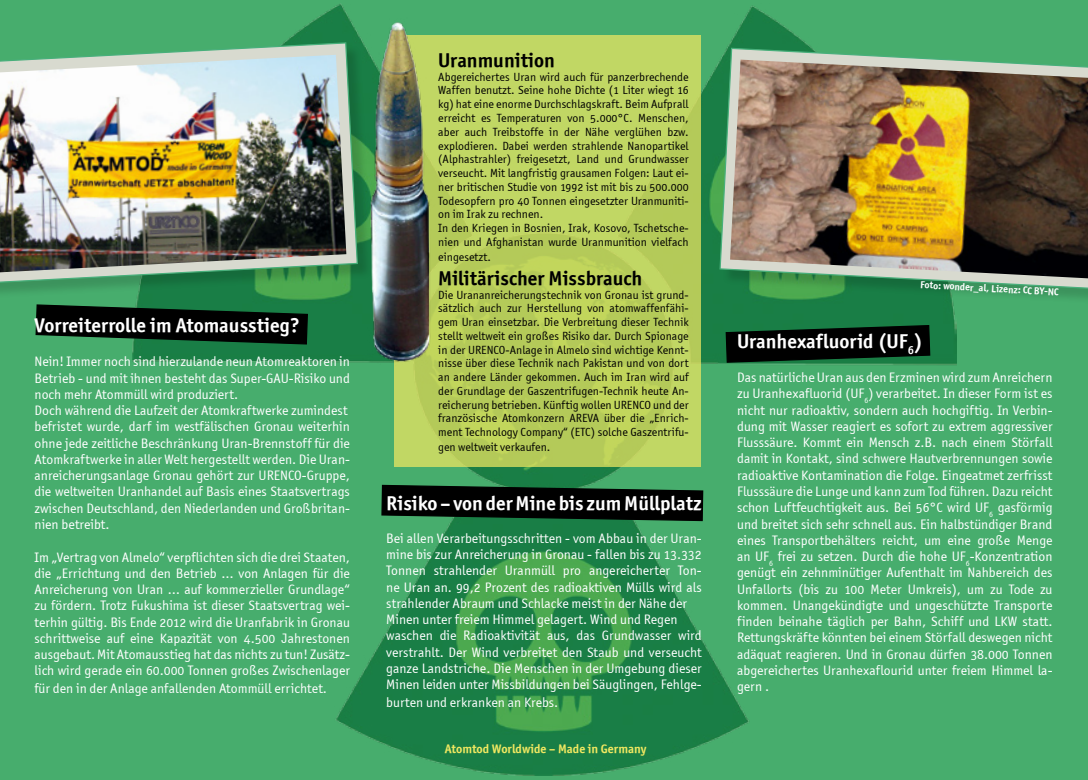
<style>
.page{position:relative;width:1088px;height:780px;background:#47ad6d}
.page>*{position:absolute;margin:0;border:0;box-sizing:border-box;transform-origin:0 0}
.t1{font:20px "Officina Sans OSITCTT Bold";color:#fff}
.t2{font:20px "Officina Sans OSITCTT Bold";color:#000}
.t3{font:13.75px/16.2px "Officina Sans OSITCTT Book";color:#fff}
.t4{font:12.5px "Officina Sans OSITCTT Bold";color:#f1e861}
.t5{font:11.88px/13.8px "Officina Sans OSITCTT Book";color:#000}
.t6{font:10px "Officina Sans OSITCTT Bold";color:#fff}
</style>
<div class="page">
<img style="left:133px;top:4px;width:823px;height:771px">
<div style="left:394px;top:35px;width:307px;height:432px;background:linear-gradient(to right,#bdd360,#bbd15e)"></div>
<svg style="left:381px;top:484px;width:323px;height:37px;background:#091a10"></svg>
<svg style="left:725px;top:324px;width:206px;height:39px;background:#051b0f"></svg>
<img style="left:347px;top:6px;width:100px;height:369px">
<div style="left:721px;top:50px;width:367px;height:255px;background:#000;opacity:.15"></div>
<svg style="left:719px;top:47px;width:369px;height:243px"></svg>
<img style="left:730px;top:60px;width:358px;height:218px">
<svg style="left:35px;top:304px;width:274px;height:41px;background:#0a2415"></svg>
<div style="left:0;top:44px;width:373px;height:255px;background:#000;opacity:.15"></div>
<svg style="left:0;top:42px;width:359px;height:242px"></svg>
<img style="left:0;top:55px;width:346px;height:217px">
<h1 class="t1" style="left:35px;top:313px;width:267px">Vorreiterrolle im Atomausstieg?</h1>
<p class="t3" style="left:35px;top:353px;width:317px">Nein! Immer noch sind hierzulande neun Atomreaktoren in Betrieb - und mit ihnen besteht das Super-GAU-Risiko und noch mehr Atommüll wird produziert.<br>Doch während die Laufzeit der Atomkraftwerke zumindest befristet wurde, darf im westfälischen Gronau weiterhin ohne jede zeitliche Beschränkung Uran-Brennstoff für die Atomkraftwerke in aller Welt hergestellt werden. Die Uran&shy;anreicherungsanlage Gronau gehört zur URENCO-Gruppe, die weltweiten Uranhandel auf Basis eines Staatsvertrags zwischen Deutschland, den Niederlanden und Großbritan&shy;nien betreibt.</p>
<p class="t3" style="left:35px;top:548px;width:317px;text-align:justify">Im „Vertrag von Almelo“ verpflichten sich die drei Staaten, die „Errichtung und den Betrieb … von Anlagen für die Anreicherung von Uran … auf kommerzieller Grundlage“ zu fördern. Trotz Fukushima ist dieser Staatsvertrag wei&shy;terhin gültig. Bis Ende 2012 wird die Uranfabrik in Gronau schrittweise auf eine Kapazität von 4.500 Jahrestonen ausgebaut. Mit Atomausstieg hat das nichts zu tun! Zusätz&shy;lich wird gerade ein 60.000 Tonnen großes Zwischenlager</p>
<p class="t3" style="left:35px;top:680px;width:294px">für den in der Anlage anfallenden Atommüll errichtet.</p>
<h1 class="t2" style="left:438px;top:48px;width:118px">Uranmunition</h1>
<p class="t5" style="left:438px;top:70px;width:252px">Abgereichertes Uran wird auch für panzerbrechende Waffen benutzt. Seine hohe Dichte (1 Liter wiegt 16 kg) hat eine enorme Durchschlagskraft. Beim Aufprall erreicht es Temperaturen von 5.000°C. Menschen, aber auch Treibstoffe in der Nähe verglühen bzw. explodieren. Dabei werden strahlende Nanopartikel (Alphastrahler) freigesetzt, Land und Grundwasser verseucht. Mit langfristig grausamen Folgen: Laut ei&shy;ner britischen Studie von 1992 ist mit bis zu 500.000<br>Todesopfern pro 40 Tonnen eingesetzter Uranmuniti&shy;on im Irak zu rechnen.<br>In den Kriegen in Bosnien, Irak, Kosovo, Tschetsche&shy;nien und Afghanistan wurde Uranmunition vielfach</p>
<p class="t5" style="left:438px;top:250px;width:54px">eingesetzt.</p>
<h1 class="t2" style="left:438px;top:265px;width:205px">Militärischer Missbrauch</h1>
<p class="t5" style="left:438px;top:287px;width:252px;text-align:justify">Die Urananreicherungstechnik von Gronau ist grund&shy;sätzlich auch zur Herstellung von atomwaffenfähi&shy;gem Uran einsetzbar. Die Verbreitung dieser Technik stellt weltweit ein großes Risiko dar. Durch Spionage in der URENCO-Anlage in Almelo sind wichtige Kennt&shy;nisse über diese Technik nach Pakistan und von dort an andere Länder gekommen. Auch im Iran wird auf der Grundlage der Gaszentrifugen-Technik heute An&shy;reicherung betrieben. Künftig wollen URENCO und der französische Atomkonzern AREVA über die „Enrich&shy;ment Technology Company“ (ETC) solche Gaszentrifu-</p>
<p class="t5" style="left:438px;top:440px;width:114px">gen weltweit verkaufen.</p>
<h1 class="t1" style="left:386px;top:491px;width:317px">Risiko – von der Mine bis zum Müllplatz</h1>
<p class="t3" style="left:386px;top:530px;width:317px">Bei allen Verarbeitungsschritten - vom Abbau in der Uran&shy;mine bis zur Anreicherung in Gronau - fallen bis zu 13.332<br>Tonnen strahlender Uranmüll pro angereicherter Ton&shy;ne Uran an. 99,2 Prozent des radioaktiven Mülls wird als strahlender Abraum und Schlacke meist in der Nähe der Minen unter freiem Himmel gelagert. Wind und Regen waschen die Radioaktivität aus, das Grundwasser wird verstrahlt. Der Wind verbreitet den Staub und verseucht ganze Landstriche. Die Menschen in der Umgebung dieser Minen leiden unter Missbildungen bei Säuglingen, Fehlge-</p>
<p class="t3" style="left:386px;top:694px;width:174px">burten und erkranken an Krebs.</p>
<p class="t4" style="left:445px;top:741px;width:203px">Atomtod Worldwide – Made in Germany</p>
<p class="t6" style="left:920px;top:278px;width:140px;rotate:3deg">Foto: wonder_al, Lizenz: CC BY-NC</p>
<h1 class="t1" style="left:737px;top:328px;width:187px">Uranhexafluorid (UF<sub>6</sub>)</h1>
<p class="t3" style="left:737px;top:369px;width:317px;text-align:justify">Das natürliche Uran aus den Erzminen wird zum Anreichern zu Uranhexafluorid (UF<sub>6</sub>) verarbeitet. In dieser Form ist es nicht nur radioaktiv, sondern auch hochgiftig. In Verbin&shy;dung mit Wasser reagiert es sofort zu extrem aggressiver Flusssäure. Kommt ein Mensch z.B. nach einem Störfall damit in Kontakt, sind schwere Hautverbrennungen sowie radioaktive Kontamination die Folge. Eingeatmet zerfrisst Flusssäure die Lunge und kann zum Tod führen. Dazu reicht schon Luftfeuchtigkeit aus. Bei 56°C wird UF<sub>6</sub> gasförmig und breitet sich sehr schnell aus. Ein halbstündiger Brand eines Transportbehälters reicht, um eine große Menge an UF<sub>6</sub> frei zu setzen. Durch die hohe UF<sub>6</sub>-Konzentration genügt ein zehnminütiger Aufenthalt im Nahbereich des Unfallorts (bis zu 100 Meter Umkreis), um zu Tode zu kommen. Unangekündigte und ungeschützte Transporte finden beinahe täglich per Bahn, Schiff und LKW statt.<br>Rettungskräfte könnten bei einem Störfall deswegen nicht adäquat reagieren. Und in Gronau dürfen 38.000 Tonnen abgereichertes Uranhexaflourid unter freiem Himmel la&shy;gern .</p>
</div>
